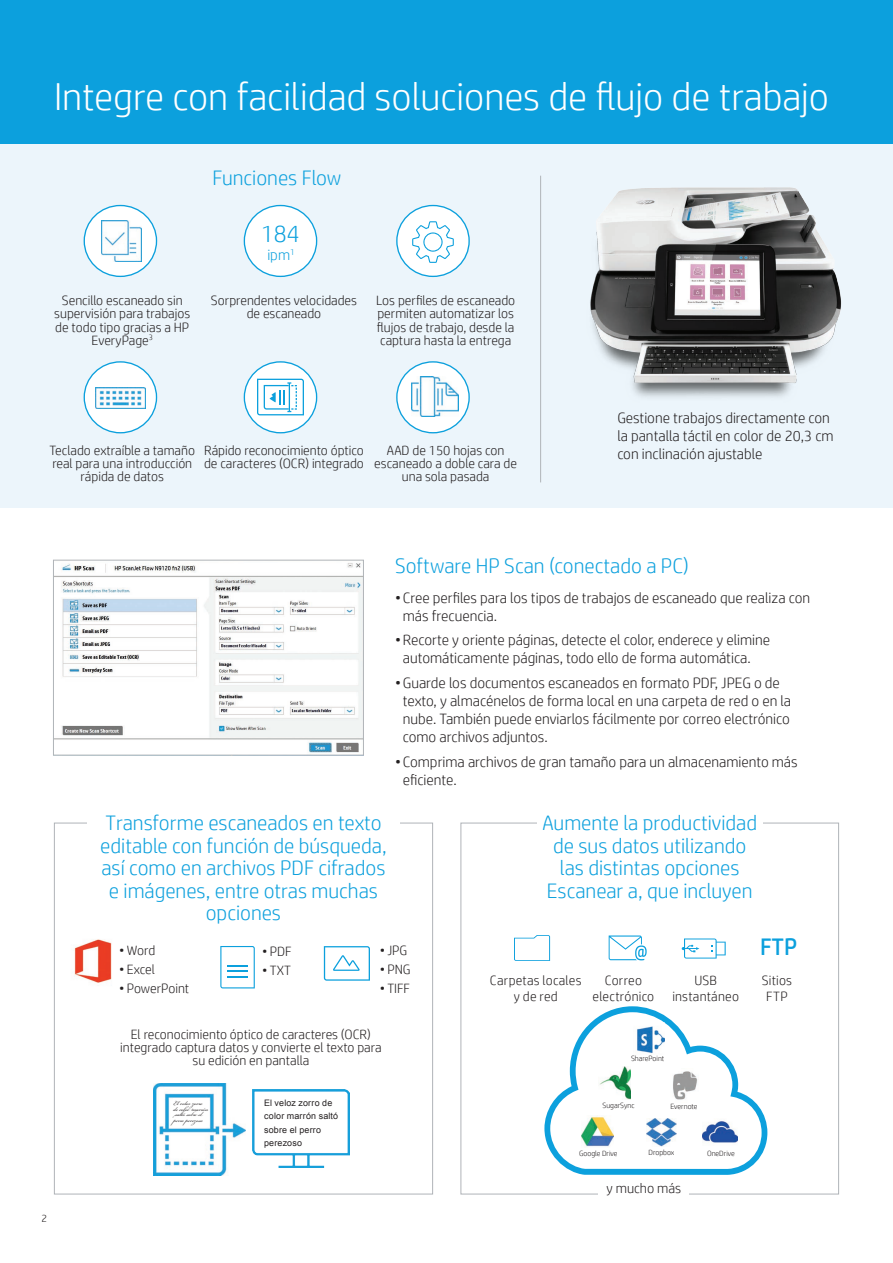
<style>
.page{position:relative;width:893px;height:1263px;background:#fff}
.page>*{position:absolute;margin:0;border:0;box-sizing:border-box;transform-origin:0 0}
.t1{font:300 39px "HP Simplified";color:#fff}
.t2{font:24px "HP Simplified";color:#0ca0dd}
.t3{font:300 24px "HP Simplified";color:#0ca0dd}
.t4{font:300 21px/22.5px "HP Simplified";color:#0ca0dd;text-align:center}
.t5{font:300 15px/18px "HP Simplified";color:#231f20}
.t6{font:300 15px "HP Simplified";color:#0ca0dd}
.t7{font:300 13.95px "HP Simplified";color:#231f20}
.t8{font:300 13.5px/13.2px "HP Simplified";color:#231f20;text-align:center}
.t9{font:300 10.5px "HP Simplified";color:#231f20}
.t10{font:9px "Bickham Script Pro";letter-spacing:-.005em;color:#231f20}
.t11{font:8.85px/13.4px "Arial";letter-spacing:.02em;color:#231f20}
.t12{font:300 7.65px "HP Simplified";color:#231f20}
</style>
<div class="page">
<div style="left:0;top:134px;width:893px;height:374px;background:#ecf5fb"></div>
<div style="left:0;top:0;width:893px;height:143px;background:#0ca0dd"></div>
<div style="left:244px;top:362px;width:73px;height:71px;background:#fff;border-radius:50%"></div>
<div style="left:244px;top:361px;width:73px;height:72px;border:1px solid #0ca0dd;border-radius:50%"></div>
<img style="left:154px;top:1083px;width:91px;height:92px">
<img style="left:252px;top:1089px;width:97px;height:78px">
<div style="left:397px;top:205px;width:72px;height:71px;background:#fff;border-radius:50%"></div>
<div style="left:396px;top:205px;width:74px;height:72px;border:1px solid #0ca0dd;border-radius:50%"></div>
<svg style="left:412px;top:221px;width:42px;height:42px"></svg>
<img style="left:590px;top:187px;width:252px;height:210px">
<div style="left:264px;top:1099px;width:78px;height:48px;background:#fff"></div>
<div style="left:174px;top:1099px;width:35px;height:28px;background:#fff"></div>
<svg style="left:544px;top:1006px;width:223px;height:169px"></svg>
<img style="left:634px;top:1022px;width:31px;height:32px">
<img style="left:599px;top:1067px;width:32px;height:32px">
<img style="left:670px;top:1068px;width:28px;height:35px">
<img style="left:582px;top:1116px;width:31px;height:31px">
<img style="left:647px;top:1118px;width:29px;height:29px">
<img style="left:703px;top:1118px;width:34px;height:31px">
<svg style="left:609px;top:935px;width:38px;height:25px"></svg>
<svg style="left:514px;top:935px;width:36px;height:26px"></svg>
<svg style="left:682px;top:938px;width:44px;height:20px"></svg>
<img style="left:74px;top:939px;width:38px;height:44px">
<svg style="left:324px;top:946px;width:46px;height:35px"></svg>
<svg style="left:220px;top:946px;width:35px;height:42px"></svg>
<div style="left:84px;top:205px;width:73px;height:71px;background:#fff;border-radius:50%"></div>
<div style="left:84px;top:205px;width:73px;height:72px;border:1px solid #0ca0dd;border-radius:50%"></div>
<img style="left:101px;top:221px;width:40px;height:40px">
<div style="left:244px;top:205px;width:73px;height:71px;background:#fff;border-radius:50%"></div>
<div style="left:244px;top:205px;width:73px;height:72px;border:1px solid #0ca0dd;border-radius:50%"></div>
<div style="left:84px;top:362px;width:73px;height:71px;background:#fff;border-radius:50%"></div>
<div style="left:84px;top:361px;width:73px;height:72px;border:1px solid #0ca0dd;border-radius:50%"></div>
<img style="left:96px;top:387px;width:50px;height:21px">
<svg style="left:257px;top:379px;width:47px;height:36px"></svg>
<div style="left:397px;top:362px;width:72px;height:71px;background:#fff;border-radius:50%"></div>
<div style="left:396px;top:361px;width:74px;height:72px;border:1px solid #0ca0dd;border-radius:50%"></div>
<img style="left:411px;top:376px;width:48px;height:41px">
<img style="left:55px;top:563px;width:307px;height:190px">
<div style="left:53px;top:560px;width:311px;height:195px;border:1px solid #b0b4b8"></div>
<hr style="left:540px;top:176px;width:1px;height:306px;background:#b0b4b8">
<h1 class="t1" style="left:54px;top:71px;width:777px">Integre con facilidad soluciones de flujo de trabajo</h1>
<h3 class="t4" style="left:212px;top:166px;width:130px">Funciones Flow</h3>
<h2 class="t3" style="left:261px;top:217px;width:40px">184</h2>
<p class="t6" style="left:267px;top:244px;width:29px">ipm<sup>1</sup></p>
<p class="t8" style="left:54px;top:293px;width:138px">Sencillo escaneado sin supervisión para trabajos de todo tipo gracias a HP<br>EveryPage<sup>3</sup></p>
<p class="t8" style="left:211px;top:293px;width:148px">Sorprendentes velocidades de escaneado</p>
<p class="t8" style="left:376px;top:293px;width:141px;text-align:justify">Los perfiles de escaneado permiten automatizar los flujos de trabajo, desde la captura hasta la entrega</p>
<p class="t8" style="left:50px;top:443px;width:147px">Teclado extraíble a tamaño real para una introducción rápida de datos</p>
<p class="t8" style="left:204px;top:443px;width:161px;text-align:left">Rápido reconocimiento óptico de caracteres (OCR) integrado</p>
<p class="t8" style="left:374px;top:443px;width:144px">AAD de 150 hojas con escaneado a doble cara de una sola pasada</p>
<p class="t5" style="left:617px;top:409px;width:218px">Gestione trabajos directamente con la pantalla táctil en color de 20,3 cm con inclinación ajustable</p>
<h3 class="t4" style="left:395px;top:554px;width:295px">Software HP Scan (conectado a PC)</h3>
<p class="t5" style="left:403px;top:588px;width:409px;text-indent:-8px">•Cree perfiles para los tipos de trabajos de escaneado que realiza con más frecuencia.</p>
<p class="t5" style="left:403px;top:631px;width:369px;text-indent:-8px">•Recorte y oriente páginas, detecte el color, enderece y elimine automáticamente páginas, todo ello de forma automática.</p>
<p class="t5" style="left:403px;top:673px;width:390px;text-indent:-8px">•Guarde los documentos escaneados en formato PDF, JPEG o de texto, y almacénelos de forma local en una carpeta de red o en la nube. También puede enviarlos fácilmente por correo electrónico como archivos adjuntos.</p>
<p class="t5" style="left:403px;top:752px;width:396px;text-indent:-8px">•Comprima archivos de gran tamaño para un almacenamiento más eficiente.</p>
<h3 class="t4" style="left:100px;top:811px;width:288px">Transforme escaneados en texto editable con función de búsqueda, así como en archivos PDF cifrados e imágenes, entre otras muchas opciones</h3>
<h3 class="t4" style="left:542px;top:811px;width:216px">Aumente la productividad de sus datos utilizando las distintas opciones<br>Escanear a, que incluyen</h3>
<p class="t9" style="left:41px;top:1211px;width:7px">2</p>
<p class="t8" style="left:119px;top:943px;width:37px">• Word</p>
<p class="t8" style="left:119px;top:962px;width:37px">• Excel</p>
<p class="t8" style="left:119px;top:981px;width:72px">• PowerPoint</p>
<p class="t8" style="left:262px;top:944px;width:31px">• PDF</p>
<p class="t8" style="left:262px;top:963px;width:30px">• TXT</p>
<p class="t8" style="left:380px;top:943px;width:29px">• JPG</p>
<p class="t8" style="left:380px;top:962px;width:32px">• PNG</p>
<p class="t8" style="left:380px;top:981px;width:32px">• TIFF</p>
<p class="t8" style="left:120px;top:1027px;width:263px">El reconocimiento óptico de caracteres (OCR) integrado captura datos y convierte el texto para su edición en pantalla</p>
<p class="t10" style="left:174px;top:1096px;width:31px">Elveloz zorro</p>
<p class="t10" style="left:174px;top:1102px;width:36px">de color marrón</p>
<p class="t10" style="left:174px;top:1108px;width:31px">saltó sobre el</p>
<p class="t10" style="left:174px;top:1114px;width:31px">perro perezoso</p>
<p class="t11" style="left:264px;top:1096px;width:76px">El veloz zorro de color marrón saltó sobre el perro perezoso</p>
<p class="t8" style="left:490px;top:972px;width:93px;line-height:15.8px">Carpetas locales y de red</p>
<p class="t8" style="left:593px;top:972px;width:63px;line-height:15.8px">Correo electrónico</p>
<h2 class="t2" style="left:760px;top:930px;width:39px">FTP</h2>
<p class="t8" style="left:672px;top:972px;width:68px;line-height:15.8px">USB instantáneo</p>
<p class="t8" style="left:762px;top:972px;width:32px;line-height:15.8px">Sitios<br>FTP</p>
<p class="t12" style="left:631px;top:1054px;width:35px">SharePoint</p>
<p class="t12" style="left:602px;top:1100px;width:34px">SugarSync</p>
<p class="t12" style="left:670px;top:1101px;width:29px">Evernote</p>
<p class="t12" style="left:579px;top:1148px;width:40px">Google Drive</p>
<p class="t12" style="left:649px;top:1148px;width:27px">Dropbox</p>
<p class="t12" style="left:707px;top:1148px;width:29px">OneDrive</p>
<p class="t7" style="left:606px;top:1179px;width:76px">y mucho más</p>
</div>
